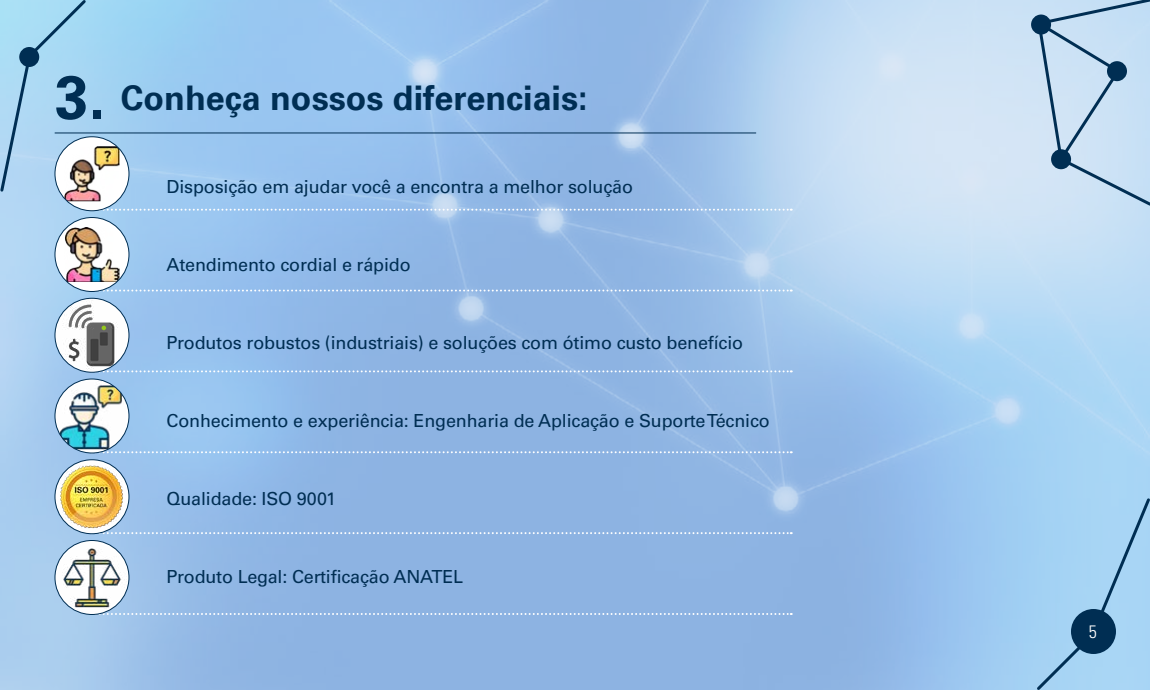
<style>
.page{position:relative;width:1150px;height:690px;background:#fff}
.page>*{position:absolute;margin:0;border:0;box-sizing:border-box;transform-origin:0 0}
.t1{font:700 34px "Univers";color:#002e53}
.t2{font:18px "Univers LT Std";letter-spacing:-.01em;color:#002e53}
.t3{font:300 condensed 18px "Univers LT Std";color:#fff}
.s1{font-size:60.8px}
</style>
<div class="page">
<img style="left:0;top:0;width:1150px;height:690px">
<svg style="left:1034px;top:496px;width:116px;height:194px;background:#96c4e4"></svg>
<svg style="left:0;top:0;width:88px;height:194px;background:#a1ceea"></svg>
<svg style="left:98px;top:209px;width:694px;height:2px"></svg>
<svg style="left:98px;top:290px;width:694px;height:2px"></svg>
<svg style="left:102px;top:370px;width:690px;height:2px"></svg>
<svg style="left:102px;top:451px;width:690px;height:2px"></svg>
<svg style="left:99px;top:532px;width:693px;height:2px"></svg>
<svg style="left:98px;top:613px;width:694px;height:2px"></svg>
<hr style="left:55px;top:132px;width:701px;height:1px;background:#002e53">
<div style="left:1031px;top:15px;width:20px;height:20px;background:#002e53;border-radius:50%"></div>
<svg style="left:1036px;top:0;width:114px;height:208px;background:#b7d0e5"></svg>
<svg style="left:55px;top:137px;width:74px;height:74px"></svg>
<img style="left:64px;top:146px;width:55px;height:55px">
<div style="left:54px;top:136px;width:75px;height:75px;border:1px solid #002e53;border-radius:50%"></div>
<div style="left:55px;top:218px;width:74px;height:74px;background:#fff;border-radius:50%"></div>
<img style="left:64px;top:227px;width:55px;height:55px">
<div style="left:54px;top:217px;width:75px;height:75px;border:1px solid #002e53;border-radius:50%"></div>
<img style="left:55px;top:298px;width:74px;height:73px">
<div style="left:54px;top:298px;width:75px;height:75px;border:1px solid #002e53;border-radius:50%"></div>
<img style="left:55px;top:381px;width:72px;height:71px">
<div style="left:54px;top:379px;width:75px;height:75px;border:1px solid #002e53;border-radius:50%"></div>
<img style="left:55px;top:460px;width:74px;height:74px;border-radius:36px">
<div style="left:54px;top:459px;width:75px;height:75px;border:1px solid #002e53;border-radius:50%"></div>
<img style="left:55px;top:540px;width:74px;height:74px;border-radius:37px">
<div style="left:54px;top:540px;width:75px;height:75px;border:1px solid #002e53;border-radius:50%"></div>
<h1 class="t1" style="left:55px;top:78px;width:534px"><span class="s1">3.</span> Conheça nossos diferenciais:</h1>
<p class="t2" style="left:167px;top:176px;width:468px">Disposição em ajudar você a encontra a melhor solução</p>
<p class="t2" style="left:167px;top:254px;width:246px">Atendimento cordial e rápido</p>
<p class="t2" style="left:167px;top:332px;width:578px">Produtos robustos (industriais) e soluções com ótimo custo benefício</p>
<p class="t2" style="left:167px;top:410px;width:605px">Conhecimento e experiência: Engenharia de Aplicação e Suporte Técnico</p>
<p class="t2" style="left:167px;top:488px;width:171px">Qualidade: ISO 9001</p>
<p class="t2" style="left:167px;top:566px;width:298px">Produto Legal: Certificação ANATEL</p>
<p class="t3" style="left:1089px;top:621px;width:9px">5</p>
</div>
